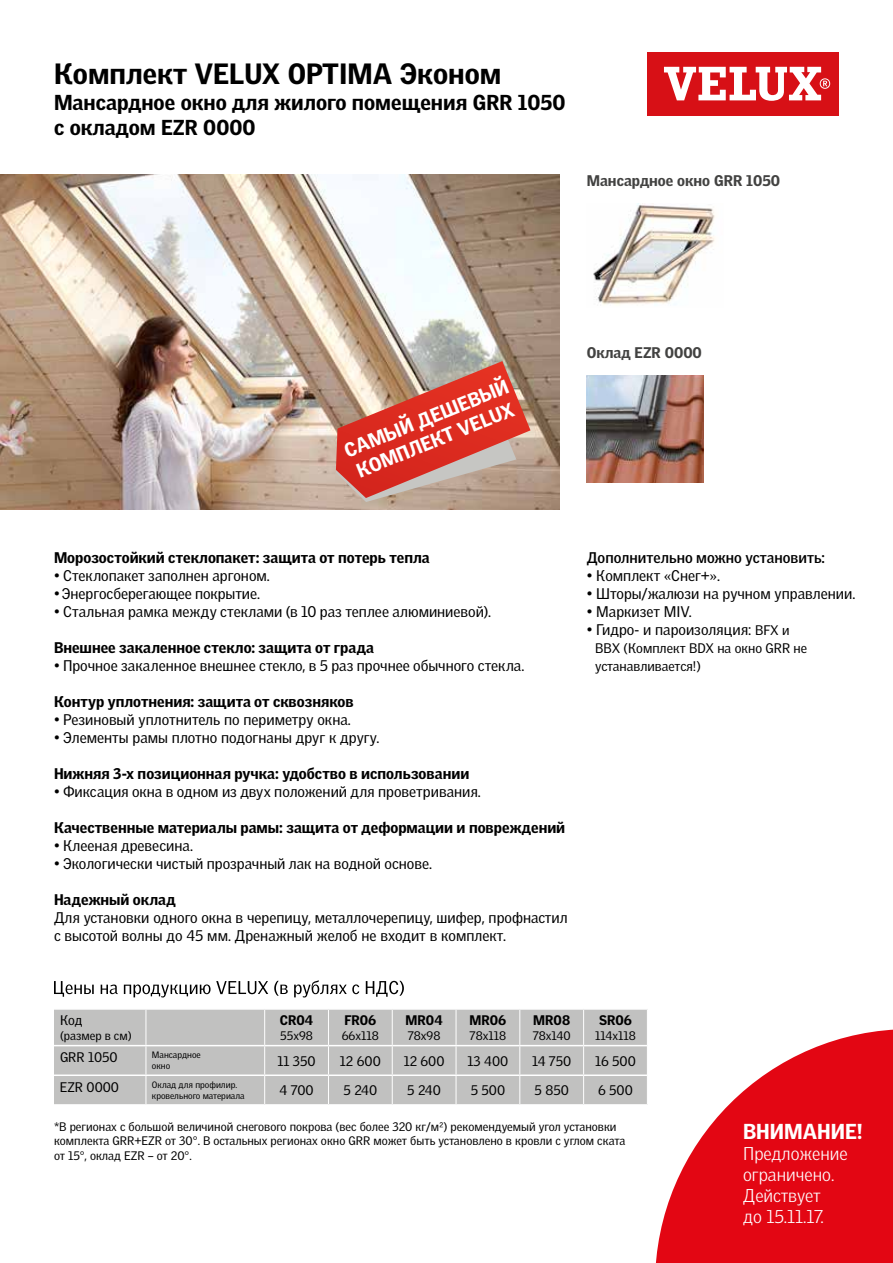
<style>
.page{position:relative;width:893px;height:1263px;background:#fff}
.page>*{position:absolute;margin:0;border:0;box-sizing:border-box;transform-origin:0 0}
.t1{font:900 28.5px "Velux Gothic";color:#000}
.t2{font:900 21px/25.5px "Velux Gothic";color:#000}
.t3{font:900 21px "Velux Gothic";color:#fff}
.t4{font:900 19.5px/23.4px "Velux Gothic";color:#fff}
.t5{font:300 18px/21px "Velux Gothic";color:#fff}
.t6{font:15px/18px "Velux Gothic";color:#000}
.t7{font:900 15px "Velux Gothic";color:#000}
.t8{font:900 15px "Velux Gothic";color:#424241}
.t9{font:700 15px "Velux Gothic";color:#000}
.t10{font:13.5px/18px "Velux Gothic";color:#000}
.t11{font:900 13.5px "Velux Gothic";color:#000}
.t12{font:12px/14.4px "Velux Gothic";color:#000}
.t13{font:9px/10.8px "Velux Gothic";color:#000}
.s1{font-size:13.5px}
</style>
<div class="page">
<div style="left:54px;top:1010px;width:593px;height:94px;background:#c1c1c0"></div>
<hr style="left:146px;top:1010px;width:1px;height:35px;background:#fff">
<hr style="left:264px;top:1010px;width:1px;height:35px;background:#fff">
<hr style="left:328px;top:1010px;width:1px;height:35px;background:#fff">
<hr style="left:392px;top:1010px;width:1px;height:35px;background:#fff">
<hr style="left:456px;top:1010px;width:1px;height:35px;background:#fff">
<hr style="left:520px;top:1010px;width:1px;height:35px;background:#fff">
<hr style="left:583px;top:1010px;width:1px;height:35px;background:#fff">
<svg style="left:146px;top:1046px;width:1px;height:58px"></svg>
<svg style="left:264px;top:1046px;width:1px;height:58px"></svg>
<svg style="left:328px;top:1046px;width:1px;height:58px"></svg>
<svg style="left:392px;top:1046px;width:1px;height:58px"></svg>
<svg style="left:456px;top:1046px;width:1px;height:58px"></svg>
<svg style="left:520px;top:1046px;width:1px;height:58px"></svg>
<svg style="left:583px;top:1046px;width:1px;height:58px"></svg>
<hr style="left:54px;top:1045px;width:92px;height:1px;background:#fff">
<hr style="left:146px;top:1045px;width:119px;height:1px;background:#fff">
<hr style="left:265px;top:1045px;width:63px;height:1px;background:#fff">
<hr style="left:328px;top:1045px;width:64px;height:1px;background:#fff">
<hr style="left:392px;top:1045px;width:64px;height:1px;background:#fff">
<hr style="left:456px;top:1045px;width:64px;height:1px;background:#fff">
<hr style="left:520px;top:1045px;width:64px;height:1px;background:#fff">
<hr style="left:584px;top:1045px;width:63px;height:1px;background:#fff">
<hr style="left:146px;top:1074px;width:119px;height:2px;background:#fff">
<hr style="left:265px;top:1074px;width:63px;height:2px;background:#fff">
<hr style="left:328px;top:1074px;width:64px;height:2px;background:#fff">
<hr style="left:392px;top:1074px;width:64px;height:2px;background:#fff">
<hr style="left:456px;top:1074px;width:64px;height:2px;background:#fff">
<hr style="left:520px;top:1074px;width:64px;height:2px;background:#fff">
<hr style="left:584px;top:1074px;width:63px;height:2px;background:#fff">
<hr style="left:54px;top:1074px;width:92px;height:2px;background:#fff">
<svg style="left:54px;top:981px;width:40px;height:16px"></svg>
<svg style="left:101px;top:984px;width:17px;height:10px"></svg>
<svg style="left:124px;top:981px;width:144px;height:16px"></svg>
<svg style="left:274px;top:981px;width:14px;height:15px"></svg>
<svg style="left:294px;top:980px;width:65px;height:17px"></svg>
<svg style="left:366px;top:981px;width:38px;height:16px"></svg>
<div style="left:648px;top:52px;width:191px;height:64px;background:#d71016"></div>
<svg style="left:664px;top:67px;width:166px;height:34px"></svg>
<img style="left:0;top:174px;width:559px;height:335px">
<svg style="left:336px;top:361px;width:194px;height:141px;background:#cc695a"></svg>
<img style="left:587px;top:375px;width:117px;height:108px">
<img style="left:593px;top:203px;width:122px;height:102px">
<svg style="left:656px;top:1029px;width:237px;height:234px;fill:#e30613"></svg>
<h1 class="t1" style="left:54px;top:56px;width:449px">Комплект VELUX OPTIMA Эконом</h1>
<h2 class="t2" style="left:54px;top:89px;width:513px">Мансардное окно для жилого помещения GRR 1050 с окладом EZR 0000</h2>
<p class="t8" style="left:587px;top:171px;width:195px">Мансардное окно GRR 1050</p>
<h3 class="t4" style="left:341px;top:440px;width:177px;rotate:-22deg">САМЫЙ ДЕШЕВЫЙ<br>КОМПЛЕКТ VELUX</h3>
<p class="t8" style="left:587px;top:343px;width:117px">Оклад EZR 0000</p>
<p class="t7" style="left:54px;top:548px;width:377px">Морозостойкий стеклопакет: защита от потерь тепла</p>
<p class="t6" style="left:54px;top:567px;width:217px">• Стеклопакет заполнен аргоном.</p>
<p class="t6" style="left:54px;top:585px;width:208px">• Энергосберегающее покрытие.</p>
<p class="t6" style="left:54px;top:603px;width:439px">• Стальная рамка между стеклами (в 10 раз теплее алюминиевой).</p>
<p class="t7" style="left:54px;top:638px;width:321px">Внешнее закаленное стекло: защита от града</p>
<p class="t6" style="left:54px;top:657px;width:472px">• Прочное закаленное внешнее стекло, в 5 раз прочнее обычного стекла.</p>
<p class="t7" style="left:54px;top:692px;width:301px">Контур уплотнения: защита от сквозняков</p>
<p class="t6" style="left:54px;top:711px;width:298px">• Резиновый уплотнитель по периметру окна.</p>
<p class="t6" style="left:54px;top:729px;width:327px">• Элементы рамы плотно подогнаны друг к другу.</p>
<p class="t7" style="left:54px;top:764px;width:417px">Нижняя 3-х позиционная ручка: удобство в использовании</p>
<p class="t6" style="left:54px;top:783px;width:428px">• Фиксация окна в одном из двух положений для проветривания.</p>
<p class="t7" style="left:54px;top:818px;width:513px">Качественные материалы рамы: защита от деформации и повреждений</p>
<p class="t6" style="left:54px;top:837px;width:141px">• Клееная древесина.</p>
<p class="t6" style="left:54px;top:855px;width:380px">• Экологически чистый прозрачный лак на водной основе.</p>
<p class="t7" style="left:54px;top:890px;width:123px">Надежный оклад</p>
<p class="t6" style="left:54px;top:909px;width:515px">Для установки одного окна в черепицу, металлочерепицу, шифер, профнастил с высотой волны до 45 мм. Дренажный желоб не входит в комплект.</p>
<p class="t9" style="left:587px;top:548px;width:240px">Дополнительно можно установить:</p>
<p class="t6" style="left:587px;top:567px;width:135px">• Комплект «Снег+».</p>
<p class="t6" style="left:587px;top:585px;width:270px">• Шторы/жалюзи на ручном управлении.</p>
<p class="t6" style="left:587px;top:603px;width:106px">• Маркизет MIV.</p>
<p class="t6" style="left:587px;top:621px;width:204px">• Гидро- и пароизоляция: <span class="s1">BFX и</span></p>
<p class="t10" style="left:595px;top:639px;width:213px">BBX (Комплект BDX на окно GRR не устанавливается!)</p>
<p class="t10" style="left:60px;top:1011px;width:24px">Код</p>
<p class="t12" style="left:60px;top:1028px;width:73px">(размер в см)</p>
<p class="t11" style="left:280px;top:1012px;width:35px">CR04</p>
<p class="t12" style="left:280px;top:1028px;width:34px">55х98</p>
<p class="t11" style="left:344px;top:1012px;width:34px">FR06</p>
<p class="t12" style="left:342px;top:1028px;width:39px">66х118</p>
<p class="t11" style="left:406px;top:1012px;width:39px">MR04</p>
<p class="t12" style="left:408px;top:1028px;width:34px">78х98</p>
<p class="t11" style="left:469px;top:1012px;width:38px">MR06</p>
<p class="t12" style="left:470px;top:1028px;width:38px">78х118</p>
<p class="t11" style="left:533px;top:1012px;width:38px">MR08</p>
<p class="t12" style="left:533px;top:1028px;width:40px">78х140</p>
<p class="t11" style="left:599px;top:1012px;width:34px">SR06</p>
<p class="t12" style="left:595px;top:1028px;width:42px">114х118</p>
<p class="t10" style="left:60px;top:1048px;width:59px">GRR 1050</p>
<p class="t13" style="left:152px;top:1050px;width:50px">Мансардное окно</p>
<p class="t10" style="left:278px;top:1051px;width:40px">11 350</p>
<p class="t10" style="left:340px;top:1051px;width:42px">12 600</p>
<p class="t10" style="left:404px;top:1051px;width:42px">12 600</p>
<p class="t10" style="left:468px;top:1051px;width:42px">13 400</p>
<p class="t10" style="left:532px;top:1051px;width:41px">14 750</p>
<p class="t10" style="left:595px;top:1051px;width:42px">16 500</p>
<p class="t10" style="left:60px;top:1077px;width:61px">EZR 0000</p>
<p class="t13" style="left:152px;top:1079px;width:94px">Оклад для профилир. кровельного материала</p>
<p class="t10" style="left:279px;top:1081px;width:36px">4 700</p>
<p class="t10" style="left:343px;top:1081px;width:35px">5 240</p>
<p class="t10" style="left:407px;top:1081px;width:35px">5 240</p>
<p class="t10" style="left:471px;top:1081px;width:36px">5 500</p>
<p class="t10" style="left:535px;top:1081px;width:36px">5 850</p>
<p class="t10" style="left:598px;top:1081px;width:36px">6 500</p>
<p class="t12" style="left:54px;top:1119px;width:573px">*В регионах с большой величиной снегового покрова (вес более 320 кг/м²) рекомендуемый угол установки комплекта GRR+EZR от 30°. В остальных регионах окно GRR может быть установлено в кровли с углом ската от 15°, оклад EZR – от 20°.</p>
<h2 class="t3" style="left:743px;top:1118px;width:121px">ВНИМАНИЕ!</h2>
<p class="t5" style="left:743px;top:1143px;width:106px">Предложение ограничено.<br>Действует<br>до 15.11.17.</p>
</div>
